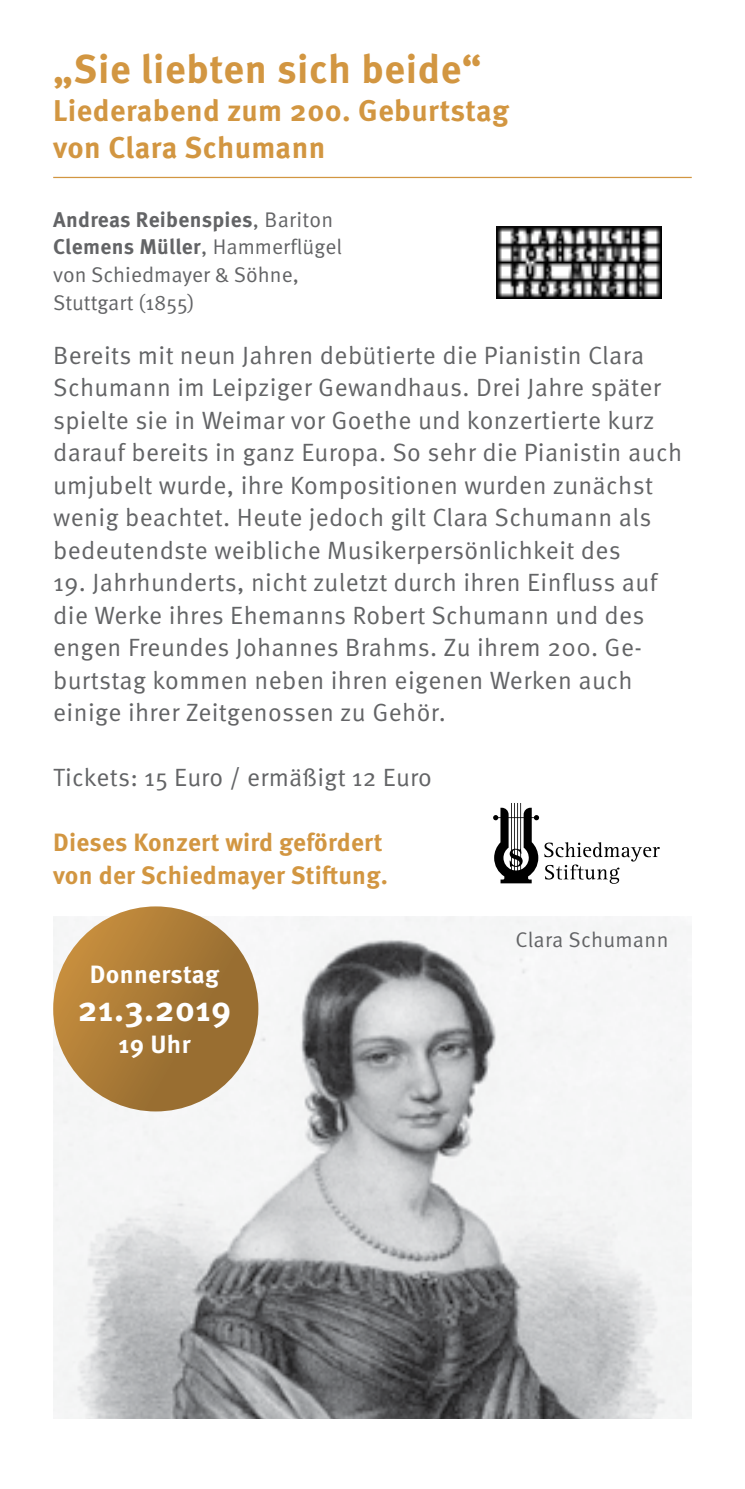
<style>
.page{position:relative;width:745px;height:1489px;background:#fff}
.page>*{position:absolute;margin:0;border:0;box-sizing:border-box;transform-origin:0 0}
.t1{font:700 40px "Meta OT";letter-spacing:.015em;color:#d29641}
.t2{font:700 35px "Meta OT";letter-spacing:.015em;color:#fff}
.t3{font:700 30px/37.5px "Meta OT";letter-spacing:.015em;color:#d29641}
.t4{font:25px/32.5px "Meta OT Norm";letter-spacing:.015em;color:#636466}
.t5{font:700 25px/32.5px "Meta OT";letter-spacing:.01em;color:#d29641}
.t6{font:700 25px "Meta OT";letter-spacing:.015em;color:#fff}
.t7{font:700 21.25px/27.5px "Meta OT";letter-spacing:.01em;color:#636466}
.t8{font:21.25px/27.5px "Meta OT Norm";color:#636466}
.s1{font-family:"Meta OT Norm";font-weight:400}
</style>
<div class="page">
<hr style="left:53px;top:177px;width:638px;height:1px;background:#d29641">
<img style="left:53px;top:916px;width:638px;height:501px">
<svg style="left:53px;top:906px;width:205px;height:205px;background:#a97936"></svg>
<img style="left:496px;top:226px;width:165px;height:72px">
<svg style="left:544px;top:842px;width:115px;height:41px"></svg>
<svg style="left:493px;top:803px;width:45px;height:80px"></svg>
<h1 class="t1" style="left:53px;top:44px;width:430px">„Sie liebten sich beide“</h1>
<p class="t3" style="left:53px;top:92px;width:457px">Liederabend zum 200. Geburtstag von Clara Schumann</p>
<p class="t7" style="left:53px;top:206px;width:290px">Andreas Reibenspies<span class="s1">, Bariton<br></span>Clemens Müller<span class="s1">, Hammerflügel</span></p>
<p class="t8" style="left:53px;top:261px;width:247px">von Schiedmayer &amp; Söhne,<br>Stuttgart (1855)</p>
<p class="t4" style="left:53px;top:339px;width:630px">Bereits mit neun Jahren debütierte die Pianistin Clara Schumann im Leipziger Gewandhaus. Drei Jahre später spielte sie in Weimar vor Goethe und konzertierte kurz darauf bereits in ganz Europa. So sehr die Pianistin auch umjubelt wurde, ihre Kompositionen wurden zunächst wenig beachtet. Heute jedoch gilt Clara Schumann als bedeutendste weibliche Musikerpersönlichkeit des</p>
<p class="t4" style="left:53px;top:566px;width:605px">19. Jahrhunderts, nicht zuletzt durch ihren Einfluss auf die Werke ihres Ehemanns Robert Schumann und des engen Freundes Johannes Brahms. Zu ihrem 200. Ge&shy;burtstag kommen neben ihren eigenen Werken auch einige ihrer Zeitgenossen zu Gehör.</p>
<p class="t4" style="left:53px;top:761px;width:380px">Tickets: 15 Euro / ermäßigt 12 Euro</p>
<p class="t5" style="left:53px;top:826px;width:336px">Dieses Konzert wird gefördert von der Schiedmayer Stiftung.</p>
<p class="t6" style="left:90px;top:958px;width:131px">Donnerstag</p>
<h2 class="t2" style="left:78px;top:986px;width:155px">21.3.2019</h2>
<p class="t6" style="left:118px;top:1028px;width:74px">19 Uhr</p>
<p class="t8" style="left:515px;top:926px;width:154px">Clara Schumann</p>
</div>
